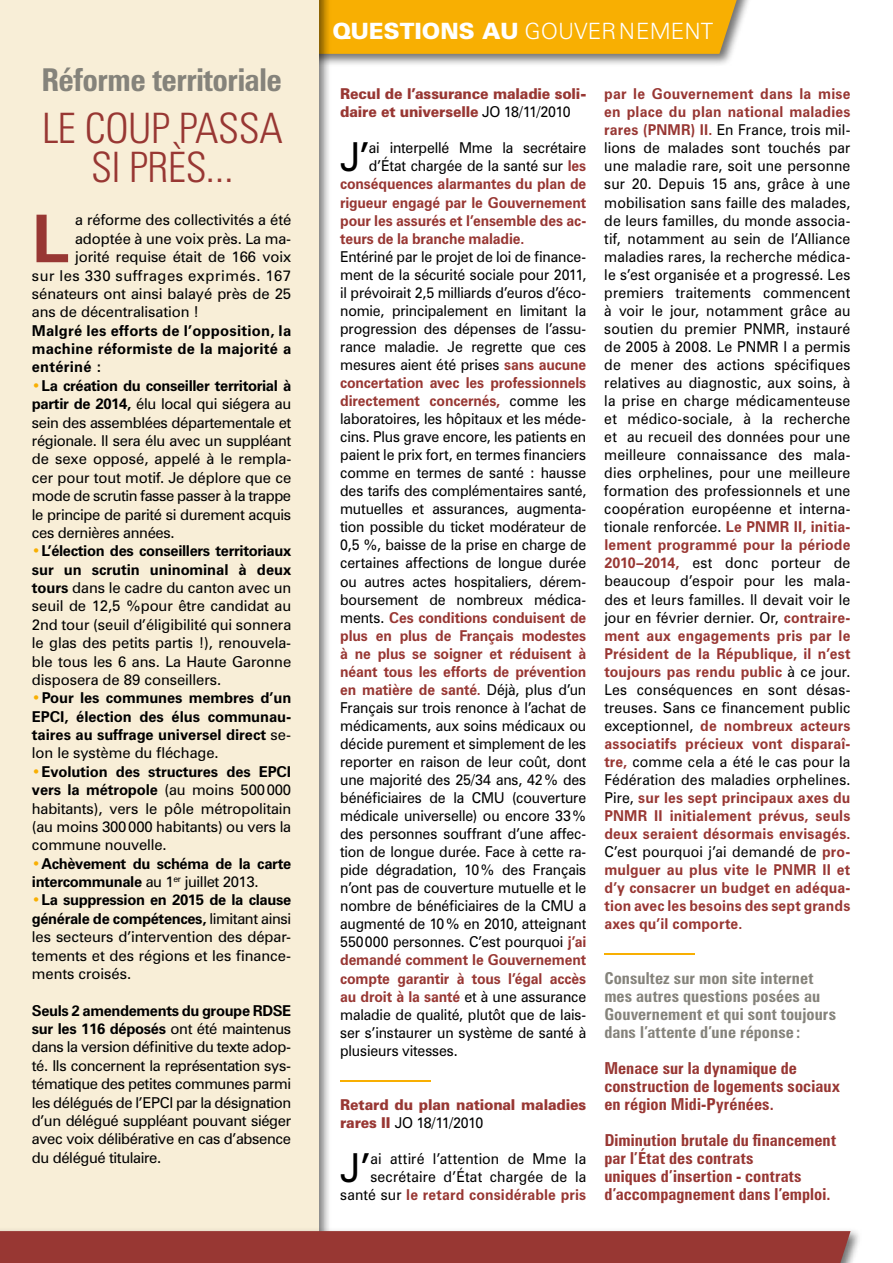
<style>
.page{position:relative;width:893px;height:1263px;background:#fff}
.page>*{position:absolute;margin:0;border:0;box-sizing:border-box;transform-origin:0 0}
.t1{font:700 66px "Zurich BT";color:#983733}
.t2{font:300 condensed 42px/39px "Zurich BT";letter-spacing:-.01em;color:#983733}
.t3{font:40.05px "Zurich BT";color:#000;scale:.95 1}
.t4{font:700 condensed 31.5px "Zurich BT";letter-spacing:-.015em;color:#85837b}
.t5{font:300 22.5px "Zurich BT";color:#fff}
.t6{font:700 condensed 16.5px/18px "Zurich BT";letter-spacing:.005em;color:#983733}
.t7{font:700 condensed 16.5px/18px "Zurich BT";letter-spacing:.005em;color:#85837b}
.t8{font:15px/18px "Zurich BT";letter-spacing:-.005em;color:#000;text-align:justify;scale:.95 1}
.t9{font:15px/18.5px "Zurich BT";letter-spacing:-.005em;color:#000;text-align:justify}
.t10{font:700 15px/18.3px "Zurich BT";letter-spacing:-.005em;color:#000;text-align:justify}
.t11{font:700 15px "Zurich BT";letter-spacing:-.01em;color:#983733;scale:.95 1}
.t12{font:900 15px/18px "Zurich BT";letter-spacing:-.015em;color:#983733;scale:.95 1}
.t13{font:700 15px/18.5px "Zurich BT";letter-spacing:-.025em;color:#000}
.t14{font:15px "Zurich BT";letter-spacing:.035em;color:#000}
.t15{font:700 15px "Zurich BT";color:#f8af02;scale:6 1}
.s1{font-weight:700;color:#f8af02}
.s2{font-weight:700}
.s3{color:#f8af02}
.s4{font-weight:400}
.s5{font-weight:900}
.s6{font-weight:400;color:#000}
.s7{font-weight:700;color:#983733}
</style>
<div class="page">
<div style="left:286px;top:0;width:469px;height:67px;background:#000;opacity:.55"></div>
<div style="left:332px;top:0;width:405px;height:54px;background:#f8af02"></div>
<div style="left:0;top:0;width:332px;height:1263px;background:#000;opacity:.5"></div>
<div style="left:0;top:0;width:319px;height:1263px;background:#f8eed7"></div>
<div style="left:0;top:1227px;width:862px;height:36px;background:#000;opacity:.55"></div>
<div style="left:0;top:1231px;width:850px;height:32px;background:#983733"></div>
<h3 class="t4" style="left:41px;top:61px;width:242px">Réforme territoriale</h3>
<h2 class="t2" style="left:91px;top:108px;width:144px;text-indent:-49px">LE COU P PASSA<br>SI PRÈS...</h2>
<h1 class="t1" style="left:32px;top:199px;width:39px">L</h1>
<p class="t9" style="left:75px;top:211px;width:218px">a réforme des collectivités a été</p>
<p class="t9" style="left:75px;top:229px;width:218px">adoptée à une voix près. La ma-</p>
<p class="t9" style="left:75px;top:248px;width:218px">jorité requise était de 166 voix</p>
<p class="t14" style="left:32px;top:266px;width:261px">sur les 330 suffrages exprimés. 167</p>
<p class="t9" style="left:32px;top:284px;width:261px">sénateurs ont ainsi balayé près de 25</p>
<p class="t9" style="left:32px;top:303px;width:169px">ans de décentralisation !</p>
<p class="t10" style="left:32px;top:321px;width:261px">Malgré les efforts de l’opposition, la machine réformiste de la majorité a entériné :</p>
<p class="t9" style="left:32px;top:376px;width:261px"><span class="s1">•</span><span class="s2">La création du conseiller territorial à partir de 2014,</span> élu local qui siégera au sein des assemblées départementale et régionale. Il sera élu avec un suppléant de sexe opposé, appelé à le rempla&shy;cer pour tout motif. Je déplore que ce mode de scrutin fasse passer à la trappe le principe de parité si durement acquis ces dernières années.</p>
<p class="t9" style="left:32px;top:542px;width:261px"><span class="s1">•</span><span class="s2">L’élection des conseillers territoriaux sur un scrutin uninominal à deux tours</span> dans le cadre du canton avec un seuil de 12,5 %pour être candidat au 2nd tour (seuil d’éligibilité qui sonnera le glas des petits partis !), renouvela&shy;ble tous les 6 ans. La Haute Garonne disposera de 89 conseillers.</p>
<p class="t10" style="left:32px;top:689px;width:261px"><span class="s3">•</span>Pour les communes membres d’un EPCI, élection des élus communau&shy;taires au suffrage universel direct <span class="s4">se&shy;lon le système du fléchage.</span></p>
<p class="t9" style="left:32px;top:762px;width:261px"><span class="s1">•</span><span class="s2">Evolution des structures des EPCI vers la métropole</span> (au moins 500000 habitants), vers le pôle métropolitain (au moins 300000 habitants) ou vers la commune nouvelle.</p>
<p class="t13" style="left:32px;top:854px;width:261px"><span class="s3">•</span>Achèvement du schéma de la carte intercommunale <span class="s4">au 1</span><sup>er</sup> <span class="s4">juillet 2013.</span></p>
<p class="t9" style="left:32px;top:891px;width:261px"><span class="s1">•</span><span class="s2">La suppression en 2015 de la clause générale de compétences,</span> limitant ainsi les secteurs d’intervention des dépar&shy;tements et des régions et les finance&shy;ments croisés.</p>
<p class="t9" style="left:32px;top:1001px;width:261px"><span class="s2">Seuls 2 amendements du groupe RDSE sur les 116 déposés</span> ont été maintenus dans la version définitive du texte adop&shy;té. Ils concernent la représentation sys&shy;tématique des petites communes parmi les délégués de l’EPCI par la désignation d’un délégué suppléant pouvant siéger avec voix délibérative en cas d’absence du délégué titulaire.</p>
<h3 class="t5" style="left:332px;top:18px;width:382px"><span class="s5">questions au</span> GOUVERNEMENT</h3>
<p class="t12" style="left:340px;top:85px;width:261px">Recul de l’assurance maladie soli&shy;daire et universelle <span class="s6">JO 18/11/2010</span></p>
<h3 class="t3" style="left:340px;top:133px;width:33px">J’</h3>
<p class="t8" style="left:369px;top:139px;width:230px">ai interpellé Mme la secrétaire</p>
<p class="t8" style="left:369px;top:157px;width:230px">d’État chargée de la santé sur <span class="s7">les</span></p>
<p class="t11" style="left:340px;top:175px;width:261px">conséquences alarmantes du plan de</p>
<p class="t11" style="left:340px;top:193px;width:261px">rigueur engagé par le Gouvernement</p>
<p class="t11" style="left:340px;top:211px;width:261px">pour les assurés et l’ensemble des ac-</p>
<p class="t11" style="left:340px;top:229px;width:195px">teurs de la branche maladie.</p>
<p class="t8" style="left:340px;top:247px;width:261px">Entériné par le projet de loi de finance&shy;ment de la sécurité sociale pour 2011, il prévoirait 2,5 milliards d’euros d’éco&shy;nomie, principalement en limitant la progression des dépenses de l’assu&shy;rance maladie. Je regrette que ces mesures aient été prises <span class="s7">sans aucune concertation avec les professionnels directement concernés,</span> comme les laboratoires, les hôpitaux et les méde&shy;cins. Plus grave encore, les patients en paient le prix fort, en termes financiers comme en termes de santé : hausse des tarifs des complémentaires santé, mutuelles et assurances, augmenta&shy;tion possible du ticket modérateur de 0,5 %, baisse de la prise en charge de certaines affections de longue durée ou autres actes hospitaliers, dérem&shy;boursement de nombreux médica&shy;ments. <span class="s7">Ces conditions conduisent de plus en plus de Français modestes à ne plus se soigner et réduisent à néant tous les efforts de prévention en matière de santé.</span> Déjà, plus d’un Français sur trois renonce à l’achat de médicaments, aux soins médicaux ou décide purement et simplement de les reporter en raison de leur coût, dont une majorité des 25/34 ans, 42% des bénéficiaires de la CMU (couverture médicale universelle) ou encore 33% des personnes souffrant d’une affec&shy;tion de longue durée. Face à cette ra&shy;pide dégradation, 10% des Français n’ont pas de couverture mutuelle et le nombre de bénéficiaires de la CMU a augmenté de 10% en 2010, atteignant 550000 personnes. C’est pourquoi <span class="s7">j’ai demandé comment le Gouvernement compte garantir à tous l’égal accès au droit à la santé</span> et à une assurance maladie de qualité, plutôt que de lais&shy;ser s’instaurer un système de santé à plusieurs vitesses.</p>
<p class="t15" style="left:340px;top:1070px;width:16px">—</p>
<p class="t12" style="left:340px;top:1096px;width:261px">Retard du plan national maladies rares II <span class="s6">JO 18/11/2010</span></p>
<h3 class="t3" style="left:340px;top:1144px;width:33px">J’</h3>
<p class="t8" style="left:340px;top:1150px;width:261px;text-align:right">ai attiré l’attention de Mme la secrétaire d’État chargée de la santé sur <span class="s7">le retard considérable pris</span></p>
<p class="t8" style="left:604px;top:85px;width:261px"><span class="s7">par le Gouvernement dans la mise en place du plan national maladies rares (PNMR) II.</span> En France, trois mil&shy;lions de malades sont touchés par une maladie rare, soit une personne sur 20. Depuis 15 ans, grâce à une mobilisation sans faille des malades, de leurs familles, du monde associa&shy;tif, notamment au sein de l’Alliance maladies rares, la recherche médica&shy;le s’est organisée et a progressé. Les premiers traitements commencent à voir le jour, notamment grâce au soutien du premier PNMR, instauré de 2005 à 2008. Le PNMR I a permis de mener des actions spécifiques relatives au diagnostic, aux soins, à la prise en charge médicamenteuse et médico-sociale, à la recherche et au recueil des données pour une meilleure connaissance des mala&shy;dies orphelines, pour une meilleure formation des professionnels et une coopération européenne et interna&shy;tionale renforcée. <span class="s7">Le PNMR II, initia&shy;lement programmé pour la période 2010–2014,</span> est donc porteur de beaucoup d’espoir pour les mala&shy;des et leurs familles. Il devait voir le jour en février dernier. Or, <span class="s7">contraire&shy;ment aux engagements pris par le Président de la République, il n’est toujours pas rendu public</span> à ce jour.<br>Les conséquences en sont désas&shy;treuses. Sans ce financement public exceptionnel, <span class="s7">de nombreux acteurs associatifs précieux vont disparaî&shy;tre,</span> comme cela a été le cas pour la Fédération des maladies orphelines.<br>Pire, <span class="s7">sur les sept principaux axes du PNMR II initialement prévus, seuls deux seraient désormais envisagés.<br></span>C’est pourquoi j’ai demandé de <span class="s7">pro&shy;mulguer au plus vite le PNMR II et d’y consacrer un budget en adéqua&shy;tion avec les besoins des sept grands axes qu’il comporte.</span></p>
<p class="t15" style="left:604px;top:944px;width:16px">—</p>
<p class="t7" style="left:604px;top:969px;width:233px">Consultez sur mon site internet mes autres questions posées au<br>Gouvernement et qui sont toujours dans l’attente d’une réponse :</p>
<p class="t6" style="left:604px;top:1059px;width:237px">Menace sur la dynamique de construction de logements sociaux en région Midi-Pyrénées.</p>
<p class="t6" style="left:604px;top:1131px;width:233px">Diminution brutale du financement par l’État des contrats<br>uniques d’insertion - contrats d’accompagnement dans l’emploi.</p>
</div>
